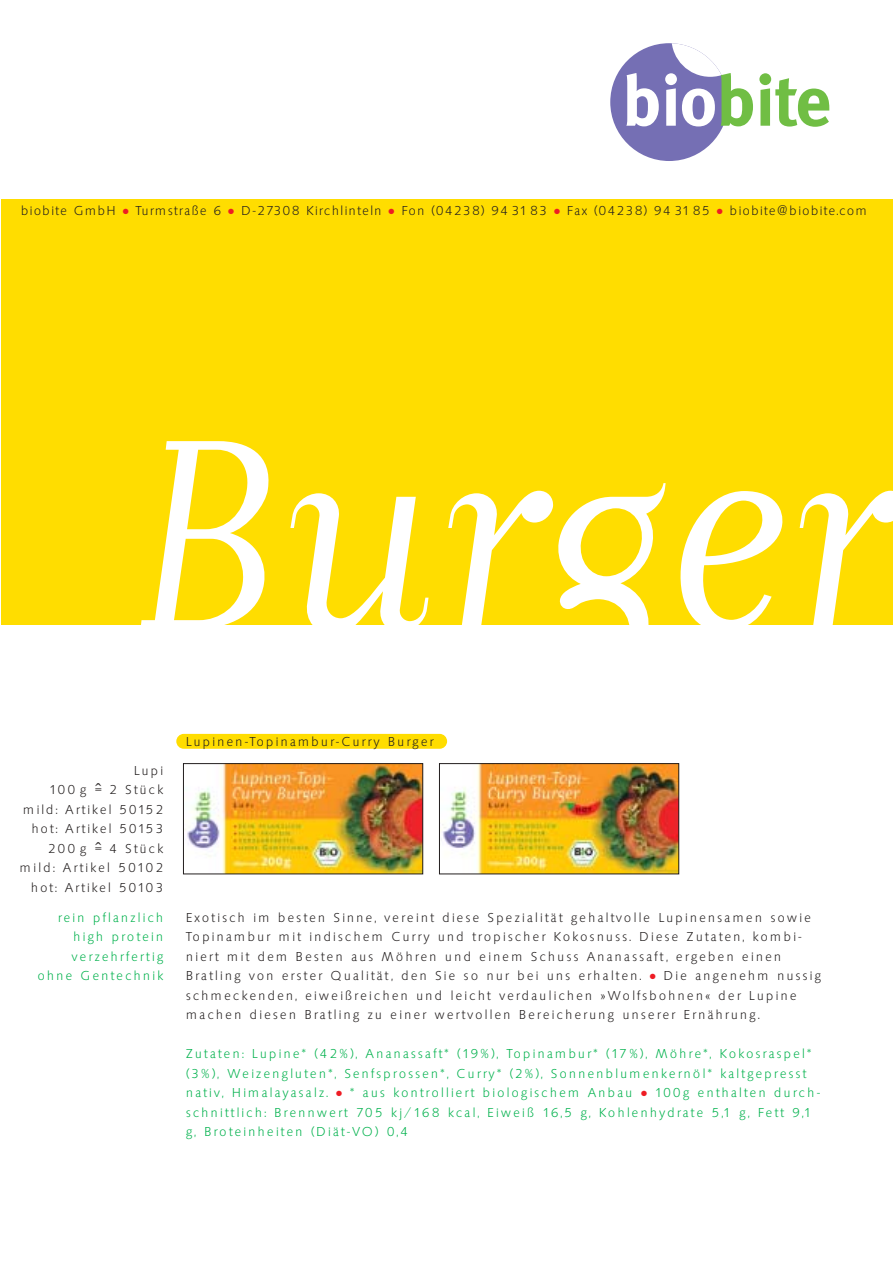
<style>
.page{position:relative;width:893px;height:1263px;background:#fff}
.page>*{position:absolute;margin:0;border:0;box-sizing:border-box;transform-origin:0 0}
.t1{font:318px "Matrix Script";letter-spacing:-.01em;color:#fff}
.t2{font:700 71.25px "Meta";color:#70be44}
.t3{font:300 13.5px/19.5px "Saxony";letter-spacing:.145em;color:#231f1f}
.t4{font:300 13.5px/19.5px "Saxony";letter-spacing:.145em;color:#00b14c}
.t5{font:300 13.5px "Saxony";letter-spacing:.085em;color:#231f1f}
.s1{color:#fff}
.s2{color:#ee1c24}
.s3{font-size:21px}
</style>
<div class="page">
<div style="left:176px;top:734px;width:271px;height:15px;background:#fd0;border-radius:7px"></div>
<div style="left:1px;top:200px;width:891px;height:425px;background:#fd0"></div>
<div style="left:610px;top:43px;width:118px;height:118px;background:#756fb4;border-radius:50%"></div>
<svg style="left:671px;top:43px;width:52px;height:34px"></svg>
<img style="left:185px;top:765px;width:236px;height:107px">
<div style="left:183px;top:763px;width:240px;height:111px;border:1px solid #231f1f"></div>
<img style="left:441px;top:765px;width:236px;height:107px">
<div style="left:439px;top:763px;width:240px;height:111px;border:1px solid #231f1f"></div>
<h2 class="t2" style="left:622px;top:73px;width:210px"><span class="s1">bio</span>bite</h2>
<p class="t5" style="left:21px;top:206px;width:847px">biobite GmbH <span class="s2">●</span> Turmstraße 6 <span class="s2">●</span> D-27308 Kirchlinteln <span class="s2">●</span> Fon (04238) 94 31 83 <span class="s2">●</span> Fax (04238) 94 31 85 <span class="s2">●</span> biobite@biobite.com</p>
<h1 class="t1" style="left:128px;top:333px;width:766px">Burger</h1>
<p class="t3" style="left:20px;top:762px;width:145px;text-align:right">Lupi<br>100 g =<span class="s3">^</span> 2 Stück mild: Artikel 50152 hot: Artikel 50153<br>200 g =<span class="s3">^</span> 4 Stück mild: Artikel 50102 hot: Artikel 50103</p>
<p class="t4" style="left:38px;top:909px;width:127px;text-align:right">rein pflanzlich high protein verzehrfertig ohne Gentechnik</p>
<p class="t3" style="left:186px;top:733px;width:249px">Lupinen-Topinambur-Curry Burger</p>
<p class="t3" style="left:186px;top:909px;width:636px">Exotisch im besten Sinne, vereint diese Spezialität gehaltvolle Lupinensamen sowie Topinambur mit indischem Curry und tropischer Kokosnuss. Diese Zutaten, kombi&shy;niert mit dem Besten aus Möhren und einem Schuss Ananassaft, ergeben einen Bratling von erster Qualität, den Sie so nur bei uns erhalten. <span class="s2">●</span> Die angenehm nussig schmeckenden, eiweißreichen und leicht verdaulichen »Wolfsbohnen« der Lupine machen diesen Bratling zu einer wertvollen Bereicherung unserer Ernährung.</p>
<p class="t4" style="left:186px;top:1045px;width:636px">Zutaten: Lupine* (42%), Ananassaft* (19%), Topinambur* (17%), Möhre*, Kokosraspel* (3%), Weizengluten*, Senfsprossen*, Curry* (2%), Sonnenblumenkernöl* kaltgepresst nativ, Himalayasalz. <span class="s2">●</span> * aus kontrolliert biologischem Anbau <span class="s2">●</span> 100g enthalten durch&shy;schnittlich: Brennwert 705 kj/168 kcal, Eiweiß 16,5 g, Kohlenhydrate 5,1 g, Fett 9,1 g, Broteinheiten (Diät-VO) 0,4</p>
</div>
